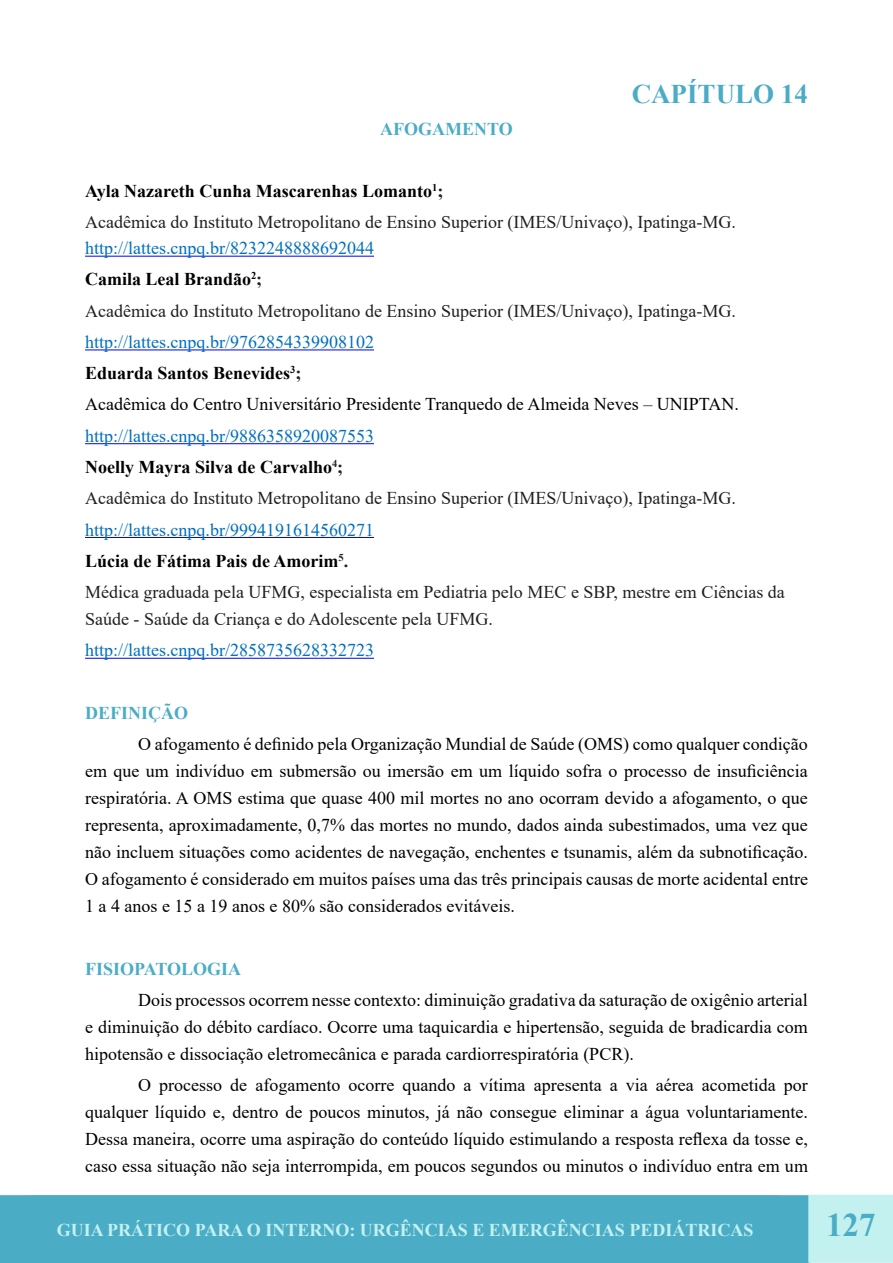
<style>
.page{position:relative;width:893px;height:1263px;background:#fff}
.page>*{position:absolute;margin:0;border:0;box-sizing:border-box;transform-origin:0 0}
.t1{font:700 33px "Times New Roman";color:#4bacc6}
.t2{font:700 27px "Times New Roman";color:#4bacc6}
.t3{font:18px/27px "Times New Roman";color:#000;text-align:justify}
.t4{font:18px/27px "Times New Roman";color:#231f20}
.t5{font:18px "Times New Roman";color:#0070c0}
.t6{font:700 18px "Times New Roman";color:#000}
.t7{font:700 18px "Times New Roman";color:#c2f1f0}
.t8{font:700 18px "Times New Roman";color:#4bacc6}
.s1{color:#231f20}
</style>
<div class="page">
<div style="left:0;top:1195px;width:810px;height:68px;background:#4bacc6"></div>
<div style="left:809px;top:1195px;width:84px;height:67px;background:#c2f1f0"></div>
<div style="left:808px;top:1195px;width:85px;height:68px;border:2px solid #c2f1f0"></div>
<div style="left:31px;top:1195px;width:748px;height:56px;border:2px solid #4bacc6"></div>
<hr style="left:85px;top:256px;width:289px;height:1px;background:#00f">
<hr style="left:85px;top:349px;width:289px;height:1px;background:#00f">
<hr style="left:85px;top:443px;width:289px;height:1px;background:#00f">
<hr style="left:85px;top:537px;width:289px;height:1px;background:#00f">
<hr style="left:85px;top:658px;width:289px;height:1px;background:#00f">
<p class="t8" style="left:380px;top:116px;width:134px">AFOGAMENTO</p>
<p class="t2" style="left:632px;top:75px;width:178px">CAPÍTULO 14</p>
<p class="t6" style="left:85px;top:178px;width:360px">Ayla Nazareth Cunha Mascarenhas Lomanto<sup>1</sup><span class="s1">;</span></p>
<p class="t4" style="left:85px;top:208px;width:652px">Acadêmica do Instituto Metropolitano de Ensino Superior (IMES/Univaço), Ipatinga-MG.</p>
<p class="t5" style="left:85px;top:235px;width:291px">http://lattes.cnpq.br/8232248888692044</p>
<p class="t6" style="left:85px;top:266px;width:179px">Camila Leal Brandão<sup>2</sup><span class="s1">;</span></p>
<p class="t4" style="left:85px;top:297px;width:652px">Acadêmica do Instituto Metropolitano de Ensino Superior (IMES/Univaço), Ipatinga-MG.</p>
<p class="t5" style="left:85px;top:329px;width:291px">http://lattes.cnpq.br/9762854339908102</p>
<p class="t6" style="left:85px;top:360px;width:218px">Eduarda Santos Benevides<sup>3</sup><span class="s1">;</span></p>
<p class="t3" style="left:85px;top:390px;width:655px">Acadêmica do Centro Universitário Presidente Tranquedo de Almeida Neves – UNIPTAN.</p>
<p class="t5" style="left:85px;top:423px;width:291px">http://lattes.cnpq.br/9886358920087553</p>
<p class="t6" style="left:85px;top:454px;width:260px">Noelly Mayra Silva de Carvalho<sup>4</sup><span class="s1">;</span></p>
<p class="t4" style="left:85px;top:484px;width:652px">Acadêmica do Instituto Metropolitano de Ensino Superior (IMES/Univaço), Ipatinga-MG.</p>
<p class="t5" style="left:85px;top:517px;width:291px">http://lattes.cnpq.br/9994191614560271</p>
<p class="t6" style="left:85px;top:548px;width:265px">Lúcia de Fátima Pais de Amorim<sup>5</sup><span class="s1">.</span></p>
<p class="t4" style="left:85px;top:578px;width:701px">Médica graduada pela UFMG, especialista em Pediatria pelo MEC e SBP, mestre em Ciências da<br>Saúde - Saúde da Criança e do Adolescente pela UFMG.</p>
<p class="t5" style="left:85px;top:637px;width:291px">http://lattes.cnpq.br/2858735628332723</p>
<p class="t8" style="left:85px;top:700px;width:104px">DEFINIÇÃO</p>
<p class="t3" style="left:85px;top:730px;width:724px;text-indent:53px">O afogamento é definido pela Organização Mundial de Saúde (OMS) como qualquer condição em que um indivíduo em submersão ou imersão em um líquido sofra o processo de insuficiência respiratória. A OMS estima que quase 400 mil mortes no ano ocorram devido a afogamento, o que representa, aproximadamente, 0,7% das mortes no mundo, dados ainda subestimados, uma vez que não incluem situações como acidentes de navegação, enchentes e tsunamis, além da subnotificação.<br>O afogamento é considerado em muitos países uma das três principais causas de morte acidental entre 1 a 4 anos e 15 a 19 anos e 80% são considerados evitáveis.</p>
<p class="t8" style="left:85px;top:955px;width:158px">FISIOPATOLOGIA</p>
<p class="t3" style="left:85px;top:986px;width:724px;text-indent:53px">Dois processos ocorrem nesse contexto: diminuição gradativa da saturação de oxigênio arterial e diminuição do débito cardíaco. Ocorre uma taquicardia e hipertensão, seguida de bradicardia com hipotensão e dissociação eletromecânica e parada cardiorrespiratória (PCR).</p>
<p class="t3" style="left:85px;top:1071px;width:724px;text-indent:53px">O processo de afogamento ocorre quando a vítima apresenta a via aérea acometida por qualquer líquido e, dentro de poucos minutos, já não consegue eliminar a água voluntariamente.<br>Dessa maneira, ocorre uma aspiração do conteúdo líquido estimulando a resposta reflexa da tosse e, caso essa situação não seja interrompida, em poucos segundos ou minutos o indivíduo entra em um</p>
<p class="t7" style="left:57px;top:1217px;width:698px">GUIA PRÁTICO PARA O INTERNO: URGÊNCIAS E EMERGÊNCIAS PEDIÁTRICAS</p>
<h1 class="t1" style="left:826px;top:1201px;width:51px">127</h1>
</div>
